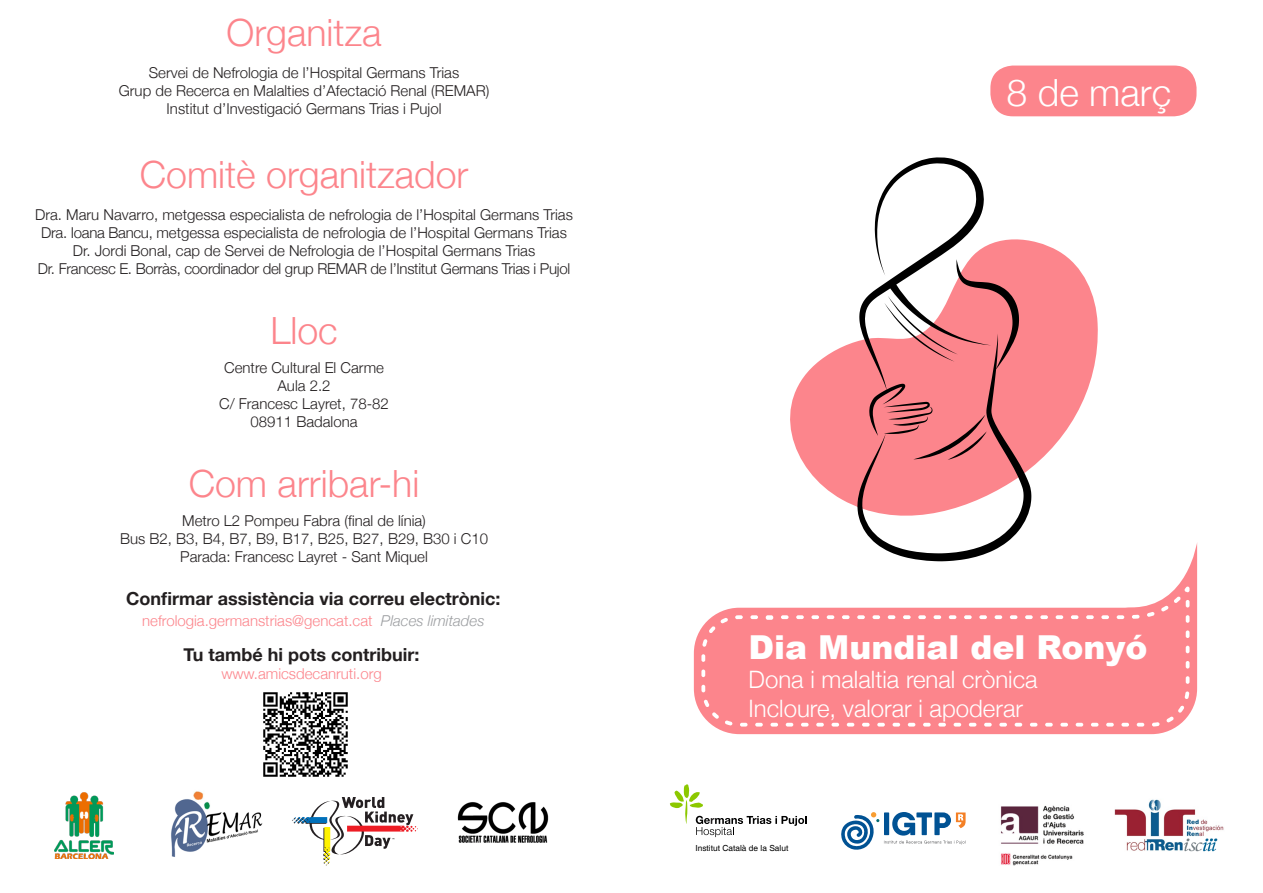
<style>
.page{position:relative;width:1263px;height:893px;background:#fff}
.page>*{position:absolute;margin:0;border:0;box-sizing:border-box;transform-origin:0 0}
.t1{font:300 37.5px "Helvetica Neue";color:#fc858c}
.t2{font:300 37.5px "Helvetica Neue";color:#fff}
.t3{font:900 33px "Arial";color:#fff}
.t4{font:300 24px "Helvetica Neue";color:#fff}
.t5{font:700 18px "Helvetica Neue";color:#231f20}
.t6{font:300 15px "Helvetica Neue";color:#231f20}
.t7{font:300 15px "Helvetica Neue";letter-spacing:-.02em;color:#231f20}
.t8{font:300 15px "Helvetica Neue";color:#fc858c}
.t9{font:8.4px "Helvetica";color:#000}
.s1{font-style:italic;color:#9d9fa2}
</style>
<div class="page">
<img style="left:54px;top:793px;width:59px;height:66px">
<svg style="left:670px;top:784px;width:137px;height:53px"></svg>
<svg style="left:841px;top:812px;width:125px;height:38px"></svg>
<img style="left:171px;top:791px;width:92px;height:66px">
<img style="left:1000px;top:805px;width:84px;height:61px">
<svg style="left:292px;top:797px;width:126px;height:69px"></svg>
<svg style="left:694px;top:543px;width:503px;height:191px;fill:#fc858c"></svg>
<svg style="left:811px;top:615px;width:8px;height:4px"></svg>
<svg style="left:857px;top:615px;width:8px;height:4px"></svg>
<svg style="left:847px;top:723px;width:7px;height:4px"></svg>
<svg style="left:862px;top:723px;width:8px;height:4px"></svg>
<svg style="left:827px;top:615px;width:7px;height:4px"></svg>
<svg style="left:816px;top:723px;width:8px;height:4px"></svg>
<svg style="left:872px;top:615px;width:8px;height:4px"></svg>
<svg style="left:842px;top:615px;width:7px;height:4px"></svg>
<svg style="left:831px;top:723px;width:8px;height:4px"></svg>
<svg style="left:877px;top:723px;width:8px;height:4px"></svg>
<svg style="left:923px;top:723px;width:8px;height:4px"></svg>
<svg style="left:933px;top:615px;width:8px;height:4px"></svg>
<svg style="left:918px;top:615px;width:8px;height:4px"></svg>
<svg style="left:888px;top:615px;width:7px;height:4px"></svg>
<svg style="left:938px;top:723px;width:8px;height:4px"></svg>
<svg style="left:892px;top:723px;width:8px;height:4px"></svg>
<svg style="left:908px;top:723px;width:7px;height:4px"></svg>
<svg style="left:903px;top:615px;width:8px;height:4px"></svg>
<svg style="left:701px;top:654px;width:4px;height:8px"></svg>
<svg style="left:801px;top:723px;width:8px;height:4px"></svg>
<svg style="left:725px;top:720px;width:8px;height:5px"></svg>
<svg style="left:709px;top:618px;width:19px;height:15px"></svg>
<svg style="left:949px;top:615px;width:7px;height:4px"></svg>
<svg style="left:702px;top:639px;width:5px;height:8px"></svg>
<svg style="left:701px;top:685px;width:4px;height:7px"></svg>
<svg style="left:701px;top:669px;width:4px;height:8px"></svg>
<svg style="left:704px;top:699px;width:15px;height:20px"></svg>
<svg style="left:781px;top:615px;width:7px;height:4px"></svg>
<svg style="left:770px;top:723px;width:8px;height:4px"></svg>
<svg style="left:786px;top:723px;width:7px;height:4px"></svg>
<svg style="left:796px;top:615px;width:8px;height:4px"></svg>
<svg style="left:735px;top:615px;width:8px;height:4px"></svg>
<svg style="left:740px;top:723px;width:7px;height:4px"></svg>
<svg style="left:766px;top:615px;width:7px;height:5px"></svg>
<svg style="left:750px;top:615px;width:8px;height:4px"></svg>
<svg style="left:755px;top:723px;width:8px;height:4px"></svg>
<svg style="left:1040px;top:615px;width:8px;height:4px"></svg>
<svg style="left:1147px;top:612px;width:8px;height:5px"></svg>
<svg style="left:1152px;top:722px;width:8px;height:4px"></svg>
<svg style="left:1121px;top:723px;width:8px;height:4px"></svg>
<svg style="left:1137px;top:723px;width:7px;height:4px"></svg>
<svg style="left:1117px;top:615px;width:7px;height:4px"></svg>
<svg style="left:1132px;top:615px;width:7px;height:4px"></svg>
<svg style="left:1186px;top:630px;width:3px;height:8px"></svg>
<svg style="left:1106px;top:723px;width:8px;height:4px"></svg>
<svg style="left:1186px;top:646px;width:3px;height:7px"></svg>
<svg style="left:1166px;top:705px;width:18px;height:17px"></svg>
<svg style="left:1161px;top:586px;width:28px;height:37px"></svg>
<svg style="left:1186px;top:661px;width:3px;height:8px"></svg>
<svg style="left:1184px;top:691px;width:5px;height:8px"></svg>
<svg style="left:1186px;top:676px;width:3px;height:8px"></svg>
<svg style="left:1060px;top:723px;width:8px;height:4px"></svg>
<svg style="left:1025px;top:615px;width:8px;height:4px"></svg>
<svg style="left:999px;top:723px;width:8px;height:4px"></svg>
<svg style="left:1015px;top:723px;width:7px;height:4px"></svg>
<svg style="left:994px;top:615px;width:8px;height:4px"></svg>
<svg style="left:1010px;top:615px;width:7px;height:4px"></svg>
<svg style="left:969px;top:723px;width:7px;height:4px"></svg>
<svg style="left:964px;top:615px;width:8px;height:4px"></svg>
<svg style="left:979px;top:615px;width:8px;height:4px"></svg>
<svg style="left:984px;top:723px;width:8px;height:4px"></svg>
<svg style="left:1091px;top:723px;width:7px;height:4px"></svg>
<svg style="left:1030px;top:723px;width:7px;height:4px"></svg>
<svg style="left:1086px;top:615px;width:8px;height:4px"></svg>
<svg style="left:1101px;top:615px;width:8px;height:4px"></svg>
<svg style="left:1071px;top:615px;width:7px;height:4px"></svg>
<svg style="left:1076px;top:723px;width:7px;height:4px"></svg>
<svg style="left:1045px;top:723px;width:8px;height:4px"></svg>
<svg style="left:1056px;top:615px;width:7px;height:4px"></svg>
<svg style="left:953px;top:723px;width:8px;height:4px"></svg>
<div style="left:990px;top:66px;width:206px;height:50px;background:#fc858c;border-radius:22px"></div>
<svg style="left:790px;top:239px;width:308px;height:268px;fill:#fc858c"></svg>
<svg style="left:857px;top:259px;width:174px;height:302px;fill:#fc858c"></svg>
<svg style="left:859px;top:157px;width:132px;height:303px"></svg>
<img style="left:457px;top:802px;width:92px;height:41px">
<img style="left:1114px;top:799px;width:110px;height:53px">
<img style="left:263px;top:692px;width:85px;height:85px">
<p class="t1" style="left:227px;top:9px;width:156px">Organitza</p>
<p class="t6" style="left:149px;top:63px;width:312px">Servei de Nefrologia de l’Hospital Germans Trias</p>
<p class="t6" style="left:119px;top:81px;width:372px">Grup de Recerca en Malalties d’Afectació Renal (REMAR)</p>
<p class="t6" style="left:167px;top:99px;width:276px">Institut d’Investigació Germans Trias i Pujol</p>
<p class="t1" style="left:140px;top:152px;width:330px">Comitè organitzador</p>
<p class="t6" style="left:35px;top:205px;width:539px">Dra. Maru Navarro, metgessa especialista de nefrologia de l’Hospital Germans Trias</p>
<p class="t6" style="left:41px;top:223px;width:527px">Dra. Ioana Bancu, metgessa especialista de nefrologia de l’Hospital Germans Trias</p>
<p class="t6" style="left:73px;top:241px;width:464px">Dr. Jordi Bonal, cap de Servei de Nefrologia de l’Hospital Germans Trias</p>
<p class="t7" style="left:38px;top:259px;width:534px">Dr. Francesc E. Borràs, coordinador del grup REMAR de l’Institut Germans Trias i Pujol</p>
<p class="t1" style="left:270px;top:308px;width:69px">Lloc</p>
<p class="t6" style="left:224px;top:358px;width:161px">Centre Cultural El Carme</p>
<p class="t6" style="left:277px;top:376px;width:55px">Aula 2.2</p>
<p class="t6" style="left:219px;top:394px;width:171px">C/ Francesc Layret, 78-82</p>
<p class="t6" style="left:251px;top:412px;width:109px">08911 Badalona</p>
<p class="t1" style="left:189px;top:461px;width:232px">Com arribar-hi</p>
<p class="t6" style="left:182px;top:511px;width:245px">Metro L2 Pompeu Fabra (final de línia)</p>
<p class="t6" style="left:120px;top:529px;width:370px">Bus B2, B3, B4, B7, B9, B17, B25, B27, B29, B30 i C10</p>
<p class="t6" style="left:180px;top:547px;width:249px">Parada: Francesc Layret - Sant Miquel</p>
<p class="t5" style="left:126px;top:587px;width:376px">Confirmar assistència via correu electrònic:</p>
<p class="t8" style="left:142px;top:612px;width:344px">nefrologia.germanstrias@gencat.cat <span class="s1">Places limitades</span></p>
<p class="t5" style="left:184px;top:643px;width:237px">Tu també hi pots contribuir:</p>
<p class="t8" style="left:221px;top:665px;width:162px">www.amicsdecanruti.org</p>
<p class="t2" style="left:1006px;top:70px;width:166px">8 de març</p>
<p class="t3" style="left:749px;top:629px;width:400px">Dia Mundial del Ronyó</p>
<p class="t4" style="left:749px;top:665px;width:291px">Dona i malaltia renal crònica</p>
<p class="t4" style="left:749px;top:694px;width:276px">Incloure, valorar i apoderar</p>
<p class="t9" style="left:695px;top:843px;width:94px">Institut Català de la Salut</p>
</div>
